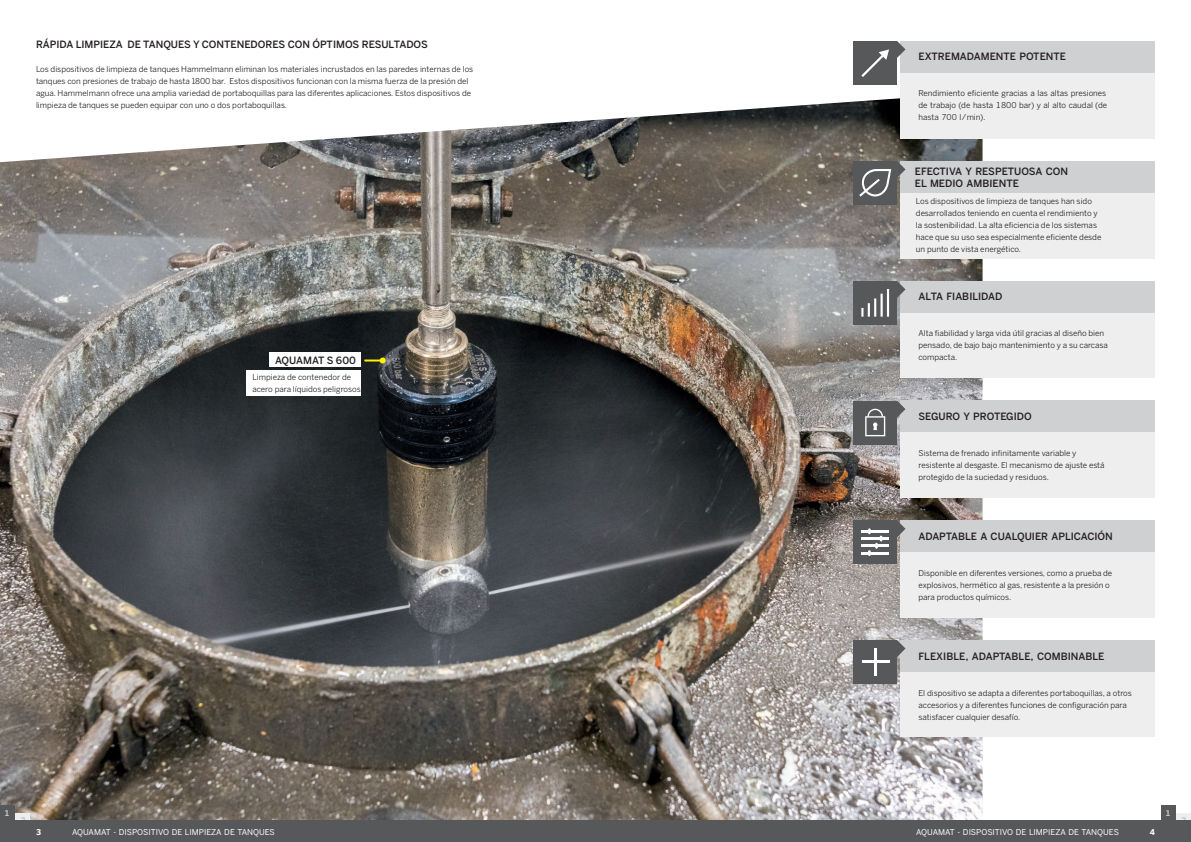
<style>
.page{position:relative;width:1191px;height:842px;background:#fff}
.page>*{position:absolute;margin:0;border:0;box-sizing:border-box;transform-origin:0 0}
.Aufzählung{font:500 10px/12px "Benton Sans";color:#231f20}
.Aufzählung_Überschri{font:500 10px "Benton Sans";color:#231f20}
.Aufzählung_Überschri-2{font:8px/12px "Benton Sans";color:#231f20}
.Bodytext{font:8px/12px "Benton Sans";color:#231f20}
.t1{font:8px "Benton Sans";color:#fff}
.t2{font:700 8px "Benton Sans";color:#c1c2c4}
.t3{font:700 8px "Benton Sans";color:#fff}
</style>
<div class="page">
<img style="left:0;top:98px;width:982px;height:723px">
<div style="left:900px;top:192px;width:255px;height:66px;background:#eeeeef"></div>
<div style="left:900px;top:161px;width:255px;height:31px;background:#cfd0d2"></div>
<div style="left:853px;top:161px;width:44px;height:44px;background:#57585a"></div>
<svg style="left:859px;top:161px;width:46px;height:36px"></svg>
<div style="left:900px;top:671px;width:255px;height:66px;background:#eeeeef"></div>
<div style="left:900px;top:640px;width:255px;height:31px;background:#cfd0d2"></div>
<svg style="left:897px;top:640px;width:8px;height:17px"></svg>
<div style="left:853px;top:640px;width:44px;height:44px;background:#57585a"></div>
<hr style="left:874px;top:648px;width:3px;height:28px;background:#fff">
<hr style="left:862px;top:661px;width:27px;height:2px;background:#fff">
<div style="left:900px;top:72px;width:255px;height:66px;background:#eeeeef"></div>
<div style="left:900px;top:41px;width:255px;height:31px;background:#cfd0d2"></div>
<div style="left:853px;top:41px;width:44px;height:44px;background:#57585a"></div>
<svg style="left:861px;top:41px;width:44px;height:36px"></svg>
<div style="left:900px;top:312px;width:255px;height:66px;background:#eeeeef"></div>
<div style="left:900px;top:281px;width:255px;height:31px;background:#cfd0d2"></div>
<svg style="left:897px;top:281px;width:8px;height:17px"></svg>
<div style="left:853px;top:281px;width:44px;height:44px;background:#57585a"></div>
<svg style="left:861px;top:308px;width:2px;height:9px"></svg>
<hr style="left:867px;top:303px;width:3px;height:14px;background:#fff">
<svg style="left:874px;top:298px;width:2px;height:19px"></svg>
<hr style="left:880px;top:294px;width:2px;height:23px;background:#fff">
<hr style="left:887px;top:289px;width:2px;height:28px;background:#fff">
<div style="left:900px;top:552px;width:255px;height:65px;background:#eeeeef"></div>
<div style="left:900px;top:520px;width:255px;height:32px;background:#cfd0d2"></div>
<svg style="left:897px;top:520px;width:8px;height:17px"></svg>
<div style="left:853px;top:520px;width:44px;height:44px;background:#57585a"></div>
<hr style="left:861px;top:530px;width:28px;height:2px;background:#fff">
<hr style="left:861px;top:537px;width:28px;height:3px;background:#fff">
<hr style="left:861px;top:545px;width:28px;height:2px;background:#fff">
<hr style="left:861px;top:552px;width:28px;height:2px;background:#fff">
<svg style="left:868px;top:528px;width:14px;height:28px"></svg>
<div style="left:247px;top:370px;width:114px;height:26px;background:#fff"></div>
<div style="left:269px;top:352px;width:92px;height:15px;background:#fff"></div>
<svg style="left:364px;top:357px;width:22px;height:6px"></svg>
<div style="left:900px;top:432px;width:255px;height:66px;background:#eeeeef"></div>
<div style="left:900px;top:401px;width:255px;height:31px;background:#cfd0d2"></div>
<div style="left:853px;top:401px;width:44px;height:43px;background:#57585a"></div>
<svg style="left:865px;top:401px;width:40px;height:35px"></svg>
<div style="left:1176px;top:813px;width:15px;height:29px;background:#eeeeef"></div>
<div style="left:1161px;top:806px;width:14px;height:36px;background:#57585a"></div>
<div style="left:595px;top:820px;width:596px;height:22px;background:#57585a"></div>
<div style="left:16px;top:813px;width:14px;height:29px;background:#eeeeef"></div>
<div style="left:0;top:806px;width:14px;height:36px;background:#57585a"></div>
<div style="left:0;top:821px;width:595px;height:21px;background:#57585a"></div>
<p class="Aufzählung_Überschri" style="left:36px;top:38px;width:393px">RÁPIDA LIMPIEZA DE TANQUES Y CONTENEDORES CON ÓPTIMOS RESULTADOS</p>
<p class="Bodytext" style="left:36px;top:63px;width:439px">Los dispositivos de limpieza de tanques Hammelmann eliminan los materiales incrustados en las paredes internas de los tanques con presiones de trabajo de hasta 1800 bar. Estos dispositivos funcionan con la misma fuerza de la presión del agua. Hammelmann ofrece una amplia variedad de portaboquillas para las diferentes aplicaciones. Estos dispositivos de limpieza de tanques se pueden equipar con uno o dos portaboquillas.</p>
<p class="Aufzählung_Überschri" style="left:275px;top:354px;width:82px">AQUAMAT S 600</p>
<p class="Aufzählung_Überschri-2" style="left:252px;top:371px;width:110px">Limpieza de contenedor de acero para líquidos peligrosos</p>
<p class="t2" style="left:4px;top:808px;width:7px">1</p>
<p class="t2" style="left:20px;top:816px;width:7px">2</p>
<p class="t3" style="left:36px;top:827px;width:7px">3</p>
<p class="t1" style="left:72px;top:827px;width:204px">AQUAMAT - DISPOSITIVO DE LIMPIEZA DE TANQUES</p>
<p class="Aufzählung" style="left:918px;top:50px;width:149px">EXTREMADAMENTE POTENTE</p>
<p class="Aufzählung_Überschri-2" style="left:918px;top:87px;width:190px">Rendimiento eficiente gracias a las altas presiones de trabajo (de hasta 1800 bar) y al alto caudal (de hasta 700 l/min).</p>
<p class="Aufzählung" style="left:914px;top:165px;width:155px">EFECTIVA Y RESPETUOSA CON<br>EL MEDIO AMBIENTE</p>
<p class="Aufzählung_Überschri-2" style="left:916px;top:195px;width:187px">Los dispositivos de limpieza de tanques han sido desarrollados teniendo en cuenta el rendimiento y la sostenibilidad. La alta eficiencia de los sistemas hace que su uso sea especialmente eficiente desde un punto de vista energético.</p>
<p class="Aufzählung" style="left:918px;top:290px;width:85px">ALTA FIABILIDAD</p>
<p class="Aufzählung_Überschri-2" style="left:918px;top:327px;width:191px">Alta fiabilidad y larga vida útil gracias al diseño bien pensado, de bajo bajo mantenimiento y a su carcasa compacta.</p>
<p class="Aufzählung" style="left:918px;top:410px;width:115px">SEGURO Y PROTEGIDO</p>
<p class="Aufzählung_Überschri-2" style="left:918px;top:447px;width:188px">Sistema de frenado infinitamente variable y resistente al desgaste. El mecanismo de ajuste está protegido de la suciedad y residuos.</p>
<p class="Aufzählung" style="left:918px;top:530px;width:196px">ADAPTABLE A CUALQUIER APLICACIÓN</p>
<p class="Aufzählung_Überschri-2" style="left:918px;top:567px;width:195px">Disponible en diferentes versiones, como a prueba de explosivos, hermético al gas, resistente a la presión o para productos químicos.</p>
<p class="Aufzählung" style="left:918px;top:650px;width:187px">FLEXIBLE, ADAPTABLE, COMBINABLE</p>
<p class="Aufzählung_Überschri-2" style="left:918px;top:687px;width:215px">El dispositivo se adapta a diferentes portaboquillas, a otros accesorios y a diferentes funciones de configuración para satisfacer cualquier desafío.</p>
<p class="t1" style="left:916px;top:827px;width:204px">AQUAMAT - DISPOSITIVO DE LIMPIEZA DE TANQUES</p>
<p class="t3" style="left:1149px;top:827px;width:7px">4</p>
<p class="t2" style="left:1165px;top:808px;width:7px">1</p>
<p class="t2" style="left:1181px;top:815px;width:7px">2</p>
</div>
